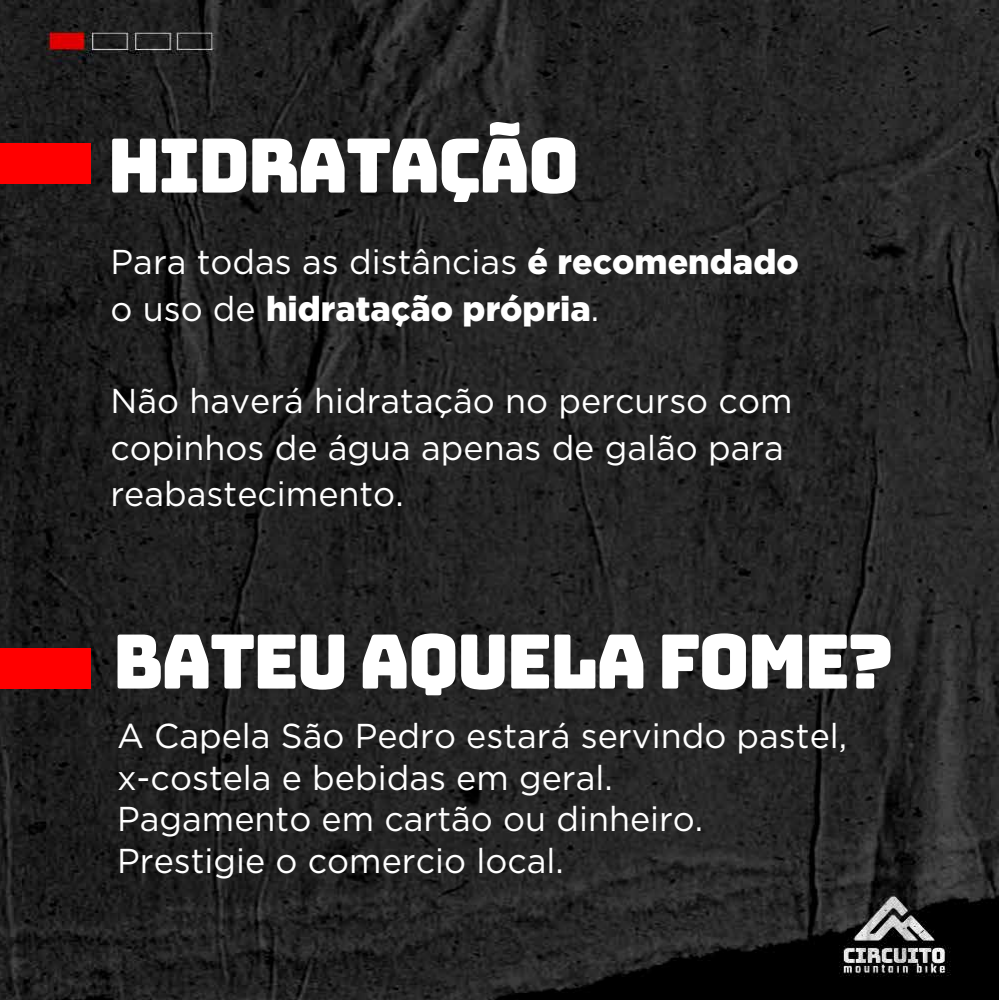
<style>
.page{position:relative;width:1000px;height:1000px;background:#fff}
.page>*{position:absolute;margin:0;border:0;box-sizing:border-box;transform-origin:0 0}
.t1{font:75px "Bungee";letter-spacing:-.04em;color:#fff;scale:.94 1}
.t2{font:34.5px/41.4px "Gotham";color:#fff}
.t3{font:900 34.5px/46.4px "Gotham";color:#fff}
.s1{font-weight:400}
</style>
<div class="page">
<img style="left:0;top:0;width:999px;height:1000px">
<div style="left:0;top:144px;width:90px;height:40px;background:#f00"></div>
<div style="left:0;top:648px;width:90px;height:40px;background:#f00"></div>
<h1 class="t1" style="left:107px;top:123px;width:504px">HIDRATAÇÃO</h1>
<p class="t3" style="left:111px;top:238px;width:690px"><span class="s1">Para todas as distâncias</span> é recomendado <span class="s1">o uso de</span> hidratação própria<span class="s1">.</span></p>
<p class="t2" style="left:111px;top:377px;width:683px;line-height:46.4px">Não haverá hidratação no percurso com copinhos de água apenas de galão para reabastecimento.</p>
<h1 class="t1" style="left:113px;top:619px;width:832px">BATEU AQUELA FOME?</h1>
<p class="t2" style="left:117px;top:715px;width:732px">A Capela São Pedro estará servindo pastel, x-costela e bebidas em geral.<br>Pagamento em cartão ou dinheiro.<br>Prestigie o comercio local.</p>
</div>
